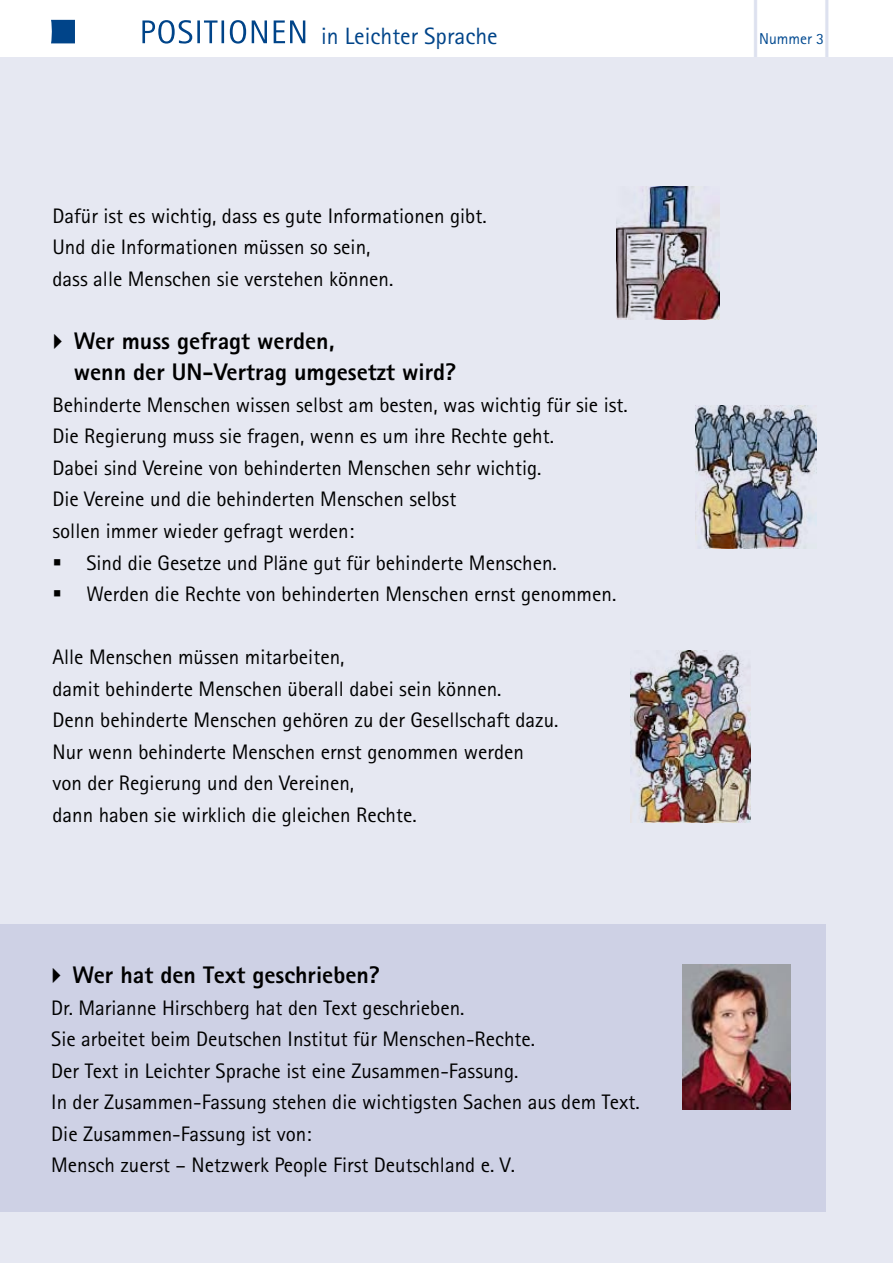
<style>
.page{position:relative;width:893px;height:1263px;background:#fff}
.page>*{position:absolute;margin:0;border:0;box-sizing:border-box;transform-origin:0 0}
.t1{font:82.5px "Rotis Sans Serif";color:#dde1ef;scale:.55 1}
.t2{font:800 24px/31.5px "Rotis Sans Serif";color:#000}
.t3{font:23.7px "Rotis Sans Serif";color:#004489}
.P-ls{font:21px/31.5px "Rotis Sans Serif";color:#000}
.t4{font:15.75px "Rotis Sans Serif Std";color:#004990}
</style>
<div class="page">
<svg style="left:51px;top:20px;width:24px;height:23px"></svg>
<svg style="left:142px;top:20px;width:163px;height:24px"></svg>
<div style="left:0;top:58px;width:893px;height:1205px;background:#e6e8f2"></div>
<div style="left:0;top:924px;width:825px;height:288px;background:#ced1e5"></div>
<img style="left:683px;top:965px;width:108px;height:144px">
<img style="left:696px;top:406px;width:120px;height:143px">
<img style="left:631px;top:650px;width:119px;height:172px">
<img style="left:617px;top:187px;width:102px;height:132px">
<p class="t3" style="left:321px;top:22px;width:178px">in Leichter Sprache</p>
<p class="P-ls" style="left:52px;top:200px;width:436px">Dafür ist es wichtig, dass es gute I nformationen gibt.</p>
<p class="P-ls" style="left:52px;top:231px;width:320px">Und die I nformationen müssen so sein,</p>
<p class="P-ls" style="left:52px;top:263px;width:342px">dass alle Menschen sie verstehen können.</p>
<h3 class="t2" style="left:74px;top:325px;width:384px">Wer muss gefragt werden,<br>wenn der UN-Vertrag umgesetzt wird?</h3>
<p class="P-ls" style="left:52px;top:389px;width:577px">Behinderte Menschen wissen selbst am besten, was wichtig für sie ist.</p>
<p class="P-ls" style="left:52px;top:420px;width:503px">Die Regierung muss sie fragen, wenn es um ihre Rechte geht.</p>
<p class="P-ls" style="left:52px;top:452px;width:491px">Dabei sind Vereine von behinderten Menschen sehr wichtig.</p>
<p class="P-ls" style="left:52px;top:483px;width:405px">Die Vereine und die behinderten Menschen selbst sollen immer wieder gefragt werden:</p>
<p class="P-ls" style="left:86px;top:546px;width:472px">Sind die Gesetze und Pläne gut für behinderte Menschen.</p>
<p class="P-ls" style="left:86px;top:578px;width:531px">Werden die Rechte von behinderten Menschen ernst genommen.</p>
<p class="P-ls" style="left:52px;top:641px;width:451px">Alle Menschen müssen mitarbeiten,<br>damit behinderte Menschen überall dabei sein können.</p>
<p class="P-ls" style="left:52px;top:704px;width:508px">Denn behinderte Menschen gehören zu der Gesellschaft dazu.</p>
<p class="P-ls" style="left:52px;top:735px;width:473px">Nur wenn behinderte Menschen ernst genommen werden von der Regierung und den Vereinen,<br>dann haben sie wirklich die gleichen Rechte.</p>
<h3 class="t2" style="left:72px;top:959px;width:309px">Wer hat den Text geschrieben?</h3>
<p class="P-ls" style="left:51px;top:992px;width:415px">Dr. Marianne Hirschberg hat den Text geschrieben.</p>
<p class="P-ls" style="left:51px;top:1023px;width:485px">Sie arbeitet beim Deutschen I nstitut für Menschen-Rechte.</p>
<p class="P-ls" style="left:51px;top:1055px;width:469px">Der Text in Leichter Sprache ist eine Zusammen-Fassung.</p>
<p class="P-ls" style="left:51px;top:1086px;width:590px">I n der Zusammen-Fassung stehen die wichtigsten Sachen aus dem Text.</p>
<p class="P-ls" style="left:51px;top:1118px;width:262px">Die Zusammen-Fassung ist von:</p>
<p class="P-ls" style="left:51px;top:1149px;width:465px">Mensch zuerst – Netzwerk People First Deutschland e. V.</p>
<h1 class="t1" style="left:750px;top:-8px;width:23px">|</h1>
<h1 class="t1" style="left:821px;top:-8px;width:23px">|</h1>
<p class="t4" style="left:759px;top:30px;width:67px">Nummer 3</p>
</div>
